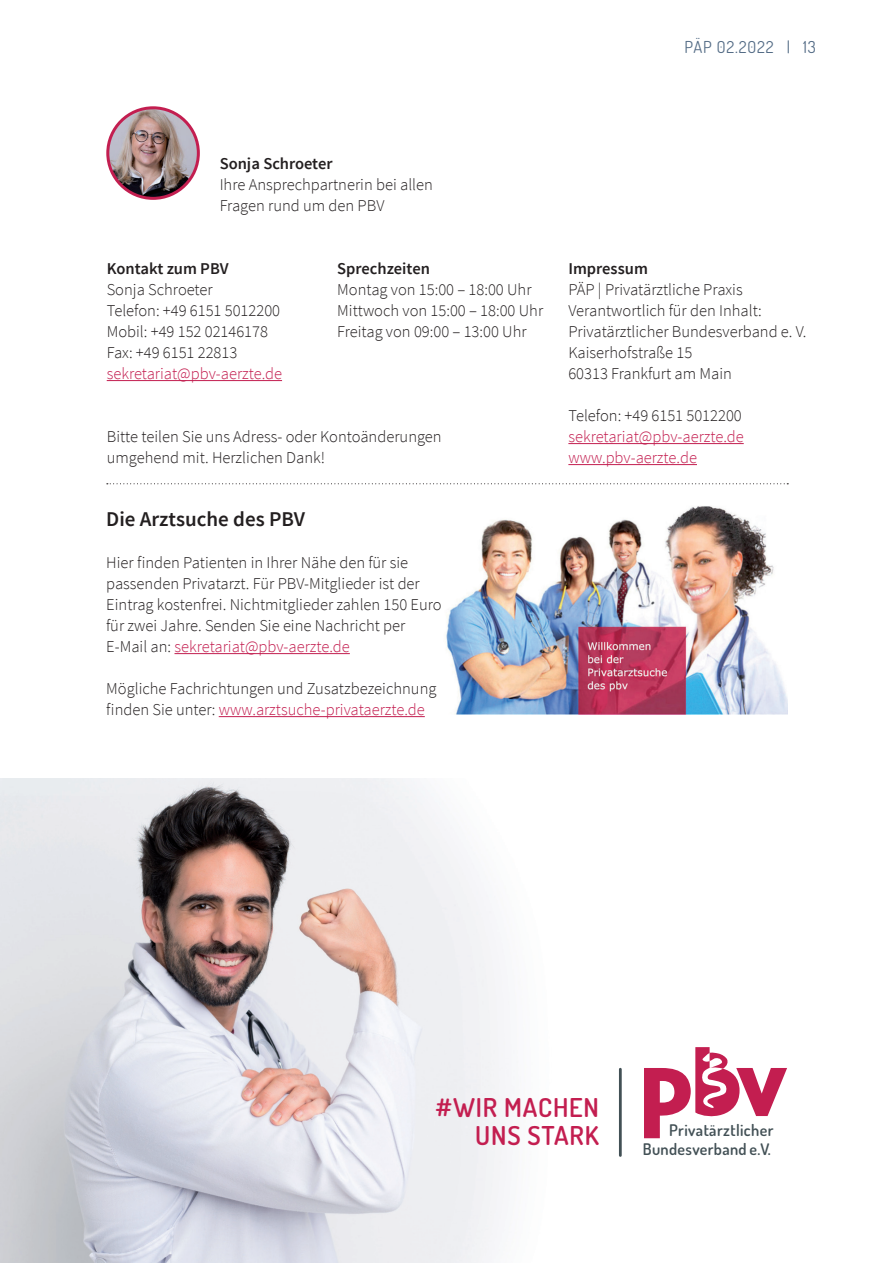
<style>
.page{position:relative;width:893px;height:1263px;background:#fff}
.page>*{position:absolute;margin:0;border:0;box-sizing:border-box;transform-origin:0 0}
.t1{font:600 25.95px/27.8px "Dosis";letter-spacing:.03em;color:#c31e50;text-align:right}
.t2{font:600 21px "Source Sans Pro";color:#231f20}
.t3{font:300 16.5px/21px "Source Sans Pro";color:#231f20}
.t4{font:300 16.5px/21px "Source Sans Pro";color:#c31e50}
.t5{font:600 16.5px "Source Sans Pro";color:#231f20}
.t6{font:16.5px "Dosis";letter-spacing:.05em;color:#546c86}
.t7{font:600 16.05px "Dosis";letter-spacing:.025em;color:#425055}
.s1{color:#c31e50}
</style>
<div class="page">
<hr style="left:568px;top:443px;width:176px;height:1px;background:#c31e50">
<hr style="left:568px;top:464px;width:129px;height:1px;background:#c31e50">
<hr style="left:107px;top:380px;width:175px;height:1px;background:#c31e50">
<img style="left:108px;top:108px;width:90px;height:90px;border-radius:45px">
<div style="left:106px;top:106px;width:94px;height:94px;border:3px solid #c31e50;border-radius:50%"></div>
<svg style="left:107px;top:483px;width:681px;height:1px"></svg>
<img style="left:446px;top:506px;width:341px;height:208px">
<hr style="left:174px;top:653px;width:176px;height:1px;background:#c31e50">
<hr style="left:219px;top:716px;width:206px;height:1px;background:#c31e50">
<img style="left:0;top:778px;width:660px;height:485px">
<hr style="left:619px;top:1069px;width:3px;height:86px;background:#425055">
<svg style="left:644px;top:1047px;width:143px;height:91px"></svg>
<p class="t6" style="left:685px;top:38px;width:133px">PÄP 02.2022 | 13</p>
<p class="t5" style="left:220px;top:153px;width:114px">Sonja Schroeter</p>
<p class="t3" style="left:220px;top:174px;width:215px">Ihre Ansprechpartnerin bei allen<br>Fragen rund um den PBV</p>
<p class="t5" style="left:107px;top:262px;width:123px">Kontakt zum PBV</p>
<p class="t3" style="left:107px;top:279px;width:175px">Sonja Schroeter<br>Telefon: +49 6151 5012200<br>Mobil: +49 152 02146178<br>Fax: +49 6151 22813</p>
<p class="t4" style="left:107px;top:364px;width:177px">sekretariat@pbv-aerzte.de</p>
<p class="t5" style="left:337px;top:262px;width:94px">Sprechzeiten</p>
<p class="t3" style="left:337px;top:279px;width:207px">Montag von 15:00 – 18:00 Uhr<br>Mittwoch von 15:00 – 18:00 Uhr<br>Freitag von 09:00 – 13:00 Uhr</p>
<p class="t3" style="left:107px;top:426px;width:336px">Bitte teilen Sie uns Adress- oder Kontoänderungen umgehend mit. Herzlichen Dank!</p>
<p class="t2" style="left:106px;top:511px;width:200px">Die Arztsuche des PBV</p>
<p class="t3" style="left:106px;top:552px;width:337px">Hier finden Patienten in Ihrer Nähe den für sie passenden Privatarzt. Für PBV-Mitglieder ist der Eintrag kostenfrei. Nichtmitglieder zahlen 150 Euro für zwei Jahre. Senden Sie eine Nachricht per E-Mail an: <span class="s1">sekretariat@pbv-aerzte.de</span></p>
<p class="t3" style="left:106px;top:678px;width:332px">Mögliche Fachrichtungen und Zusatzbezeichnung finden Sie unter: <span class="s1">www.arztsuche-privataerzte.de</span></p>
<p class="t5" style="left:568px;top:262px;width:81px">Impressum</p>
<p class="t3" style="left:568px;top:280px;width:240px">PÄP | Privatärztliche Praxis<br>Verantwortlich für den Inhalt:<br>Privatärztlicher Bundesverband e. V.<br>Kaiserhofstraße 15<br>60313 Frankfurt am Main</p>
<p class="t3" style="left:568px;top:405px;width:175px">Telefon: +49 6151 5012200</p>
<p class="t4" style="left:568px;top:427px;width:177px">sekretariat@pbv-aerzte.de www.pbv-aerzte.de</p>
<h1 class="t1" style="left:436px;top:1094px;width:165px">#WIR MACHEN<br>UNS STARK</h1>
<p class="t7" style="left:669px;top:1121px;width:106px">Privatärztlicher</p>
<p class="t7" style="left:643px;top:1140px;width:129px">Bundesverband e.V.</p>
</div>
